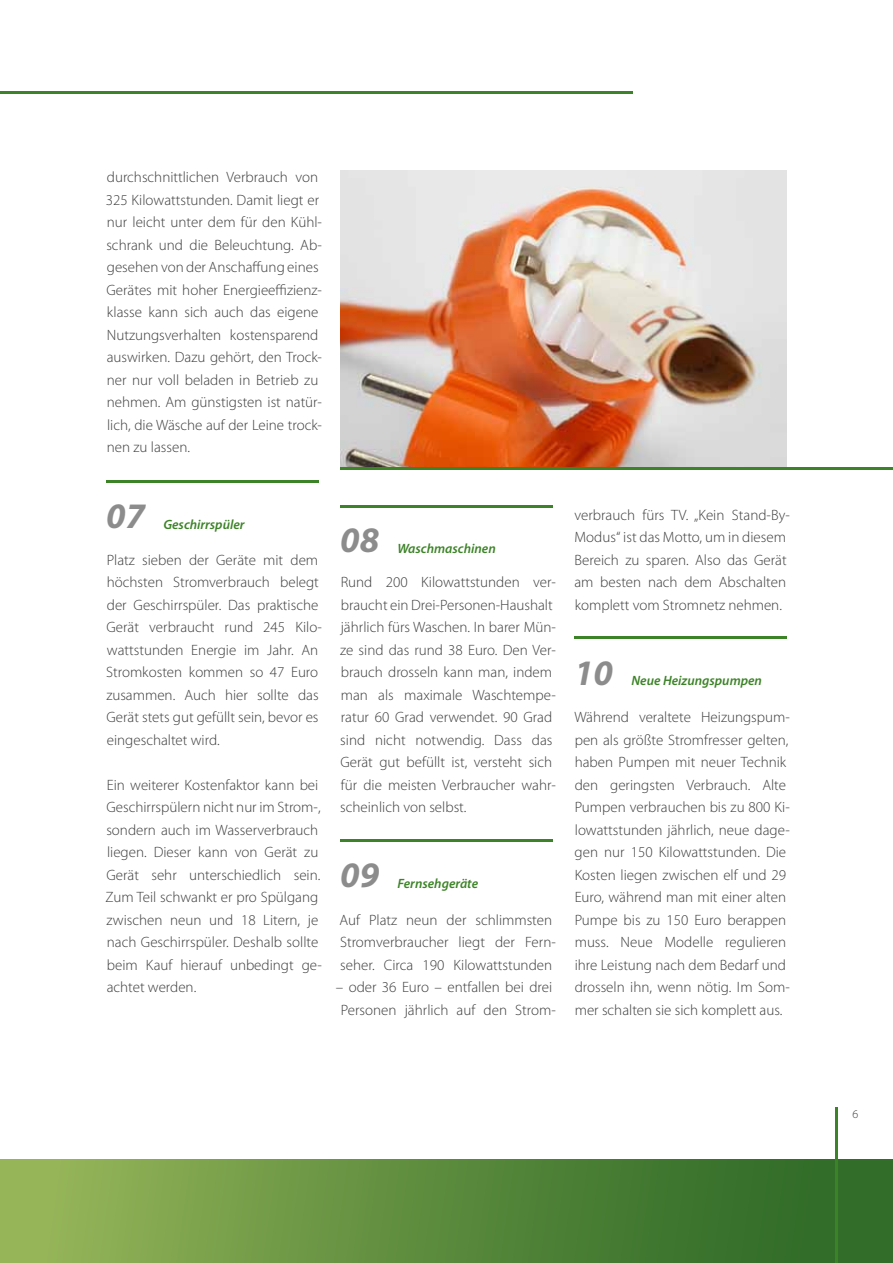
<style>
.page{position:relative;width:893px;height:1263px;background:#fff}
.page>*{position:absolute;margin:0;border:0;box-sizing:border-box;transform-origin:0 0}
.t1{font:italic 700 36px "Myriad Pro";color:#8c8c8c}
.t2{font:300 15px/22.5px "Myriad Pro";color:#3c3c3c}
.t3{font:italic 600 13.5px "Myriad Pro";color:#3c8327}
.t4{font:300 12px "Myriad Pro";color:#3c3c3c}
</style>
<div class="page">
<div style="left:0;top:1159px;width:893px;height:104px;background:linear-gradient(to right,#97b659,#256323)"></div>
<hr style="left:0;top:91px;width:632px;height:3px;background:#3c8327">
<hr style="left:836px;top:1108px;width:2px;height:155px;background:#3c8327">
<img style="left:340px;top:171px;width:447px;height:296px">
<hr style="left:106px;top:480px;width:213px;height:2px;background:#3c8327">
<hr style="left:340px;top:505px;width:213px;height:3px;background:#3c8327">
<hr style="left:340px;top:839px;width:213px;height:2px;background:#3c8327">
<hr style="left:574px;top:636px;width:213px;height:3px;background:#3c8327">
<hr style="left:340px;top:467px;width:553px;height:3px;background:#3c8327">
<p class="t2" style="left:106px;top:166px;width:218px">durchschnittlichen Verbrauch von 325 Kilowattstunden. Damit liegt er nur leicht unter dem für den Kühl&shy;schrank und die Beleuchtung. Ab&shy;gesehen von der Anschaffung eines Gerätes mit hoher Energieeffizienz&shy;klasse kann sich auch das eigene Nutzungsverhalten kostensparend auswirken. Dazu gehört, den Trock&shy;ner nur voll beladen in Betrieb zu nehmen. Am günstigsten ist natür&shy;lich, die Wäsche auf der Leine trock&shy;nen zu lassen.</p>
<h1 class="t1" style="left:106px;top:493px;width:40px">07</h1>
<p class="t3" style="left:163px;top:516px;width:83px">Geschirrspüler</p>
<p class="t2" style="left:106px;top:548px;width:217px">Platz sieben der Geräte mit dem höchsten Stromverbrauch belegt der Geschirrspüler. Das praktische<br>Gerät verbraucht rund 245 Kilo&shy;wattstunden Energie im Jahr. An<br>Stromkosten kommen so 47 Euro zusammen. Auch hier sollte das<br>Gerät stets gut gefüllt sein, bevor es eingeschaltet wird.</p>
<p class="t2" style="left:105px;top:773px;width:218px">Ein weiterer Kostenfaktor kann bei<br>Geschirrspülern nicht nur im Strom-, sondern auch im Wasserverbrauch liegen. Dieser kann von Gerät zu<br>Gerät sehr unterschiedlich sein.<br>Zum Teil schwankt er pro Spülgang zwischen neun und 18 Litern, je nach Geschirrspüler. Deshalb sollte beim Kauf hierauf unbedingt ge&shy;achtet werden.</p>
<h1 class="t1" style="left:340px;top:517px;width:40px">08</h1>
<p class="t3" style="left:397px;top:540px;width:100px">Waschmaschinen</p>
<p class="t2" style="left:340px;top:571px;width:217px">Rund 200 Kilowattstunden ver&shy;braucht ein Drei-Personen-Haushalt jährlich fürs Waschen. In barer Mün&shy;ze sind das rund 38 Euro. Den Ver&shy;brauch drosseln kann man, indem man als maximale Waschtempe&shy;ratur 60 Grad verwendet. 90 Grad sind nicht notwendig. Dass das<br>Gerät gut befüllt ist, versteht sich für die meisten Verbraucher wahr&shy;scheinlich von selbst.</p>
<h1 class="t1" style="left:340px;top:852px;width:40px">09</h1>
<p class="t3" style="left:398px;top:875px;width:82px">Fernsehgeräte</p>
<p class="t2" style="left:340px;top:908px;width:218px">Auf Platz neun der schlimmsten<br>Stromverbraucher liegt der Fern&shy;seher. Circa 190 Kilowattstunden</p>
<p class="t2" style="left:336px;top:976px;width:222px;text-align:center">– oder 36 Euro – entfallen bei drei<br>Personen jährlich auf den Strom-</p>
<p class="t2" style="left:574px;top:503px;width:217px">verbrauch fürs TV. „Kein Stand-By-<br>Modus“ ist das Motto, um in diesem<br>Bereich zu sparen. Also das Gerät am besten nach dem Abschalten komplett vom Stromnetz nehmen.</p>
<h1 class="t1" style="left:574px;top:649px;width:40px">10</h1>
<p class="t3" style="left:631px;top:672px;width:132px">Neue Heizungspumpen</p>
<p class="t2" style="left:574px;top:706px;width:217px">Während veraltete Heizungspum&shy;pen als größte Stromfresser gelten, haben Pumpen mit neuer Technik den geringsten Verbrauch. Alte Pumpen verbrauchen bis zu 800 Ki&shy;lowattstunden jährlich, neue dage&shy;gen nur 150 Kilowattstunden. Die Kosten liegen zwischen elf und 29<br>Euro, während man mit einer alten Pumpe bis zu 150 Euro berappen muss. Neue Modelle regulieren ihre Leistung nach dem Bedarf und drosseln ihn, wenn nötig. Im Som&shy;mer schalten sie sich komplett aus.</p>
<p class="t4" style="left:852px;top:1106px;width:7px">6</p>
</div>
